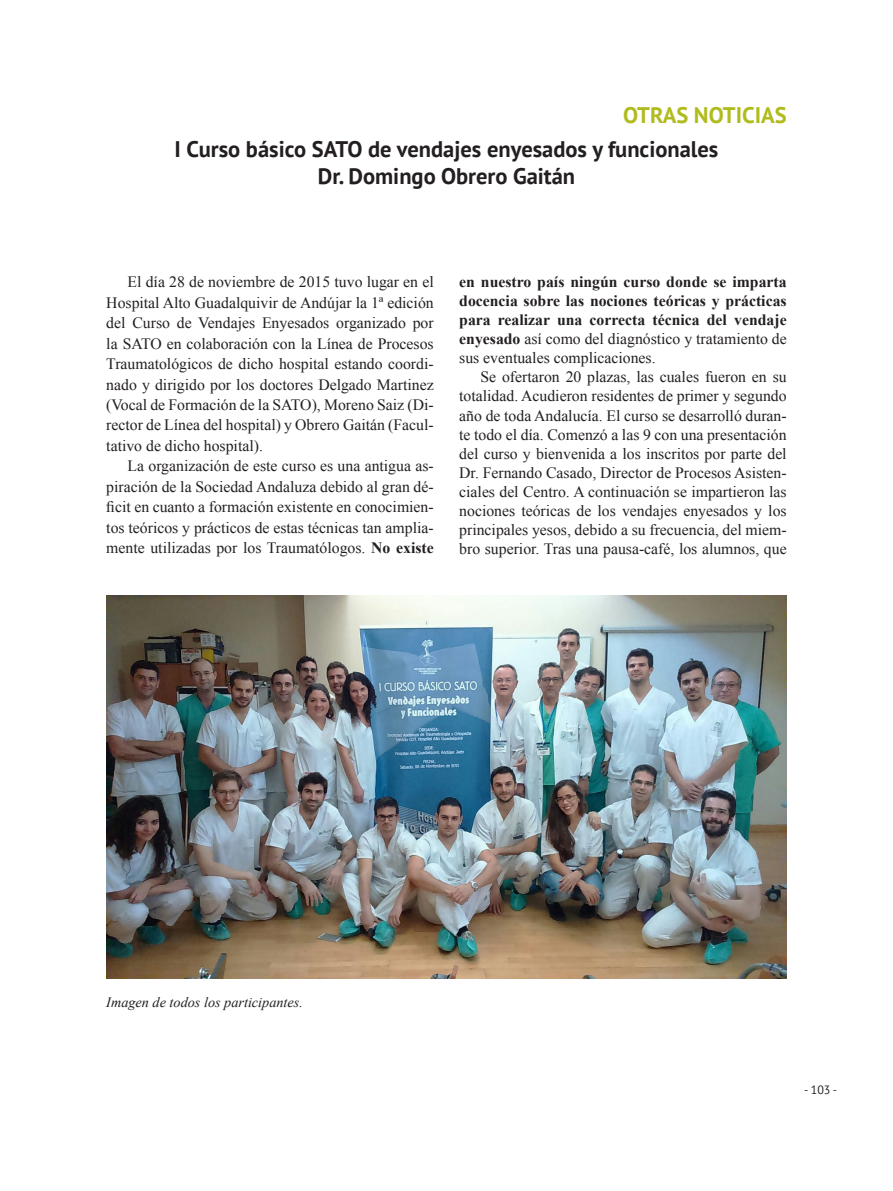
<style>
.page{position:relative;width:893px;height:1191px;background:#fff}
.page>*{position:absolute;margin:0;border:0;box-sizing:border-box;transform-origin:0 0}
.t1{font:700 22.5px "PT Sans";color:#231f20}
.t2{font:700 22.5px "PT Sans";color:#b0bb1d}
.t3{font:15.75px/20.4px "Times New Roman";color:#231f20;text-align:justify}
.t4{font:700 15.75px/19px "Times New Roman";color:#231f20;text-align:justify}
.t5{font:italic 14.25px "Times New Roman";color:#231f20}
.t6{font:12px "PT Sans";color:#231f20}
.s1{font-weight:700}
.s2{font-weight:400}
</style>
<div class="page">
<img style="left:106px;top:595px;width:681px;height:383px">
<p class="t2" style="left:623px;top:100px;width:165px">OTRAS NOTICIAS</p>
<p class="t1" style="left:175px;top:134px;width:545px">I Curso básico SATO de vendajes enyesados y funcionales</p>
<p class="t1" style="left:318px;top:161px;width:259px">Dr. Domingo Obrero Gaitán</p>
<p class="t3" style="left:106px;top:272px;width:329px;text-indent:21px">El día 28 de noviembre de 2015 tuvo lugar en el Hospital Alto Guadalquivir de Andújar la 1ª edición del Curso de Vendajes Enyesados organizado por la SATO en colaboración con la Línea de Procesos Traumatológicos de dicho hospital estando coordi&shy;nado y dirigido por los doctores Delgado Martinez (Vocal de Formación de la SATO), Moreno Saiz (Di&shy;rector de Línea del hospital) y Obrero Gaitán (Facul&shy;tativo de dicho hospital).</p>
<p class="t3" style="left:106px;top:455px;width:329px;text-indent:21px">La organización de este curso es una antigua as&shy;piración de la Sociedad Andaluza debido al gran dé&shy;ficit en cuanto a formación existente en conocimien&shy;tos teóricos y prácticos de estas técnicas tan amplia&shy;mente utilizadas por los Traumatólogos. <span class="s1">No existe</span></p>
<p class="t4" style="left:459px;top:272px;width:329px">en nuestro país ningún curso donde se imparta docencia sobre las nociones teóricas y prácticas para realizar una correcta técnica del vendaje enyesado <span class="s2">así como del diagnóstico y tratamiento de sus eventuales complicaciones.</span></p>
<p class="t3" style="left:459px;top:367px;width:329px;line-height:19px;text-indent:21px">Se ofertaron 20 plazas, las cuales fueron en su totalidad. Acudieron residentes de primer y segundo año de toda Andalucía. El curso se desarrolló duran&shy;te todo el día. Comenzó a las 9 con una presentación del curso y bienvenida a los inscritos por parte del Dr. Fernando Casado, Director de Procesos Asisten&shy;ciales del Centro. A continuación se impartieron las nociones teóricas de los vendajes enyesados y los principales yesos, debido a su frecuencia, del miem&shy;bro superior. Tras una pausa-café, los alumnos, que</p>
<p class="t5" style="left:106px;top:992px;width:198px">Imagen de todos los participantes.</p>
<p class="t6" style="left:804px;top:1081px;width:34px">- 103 -</p>
</div>
